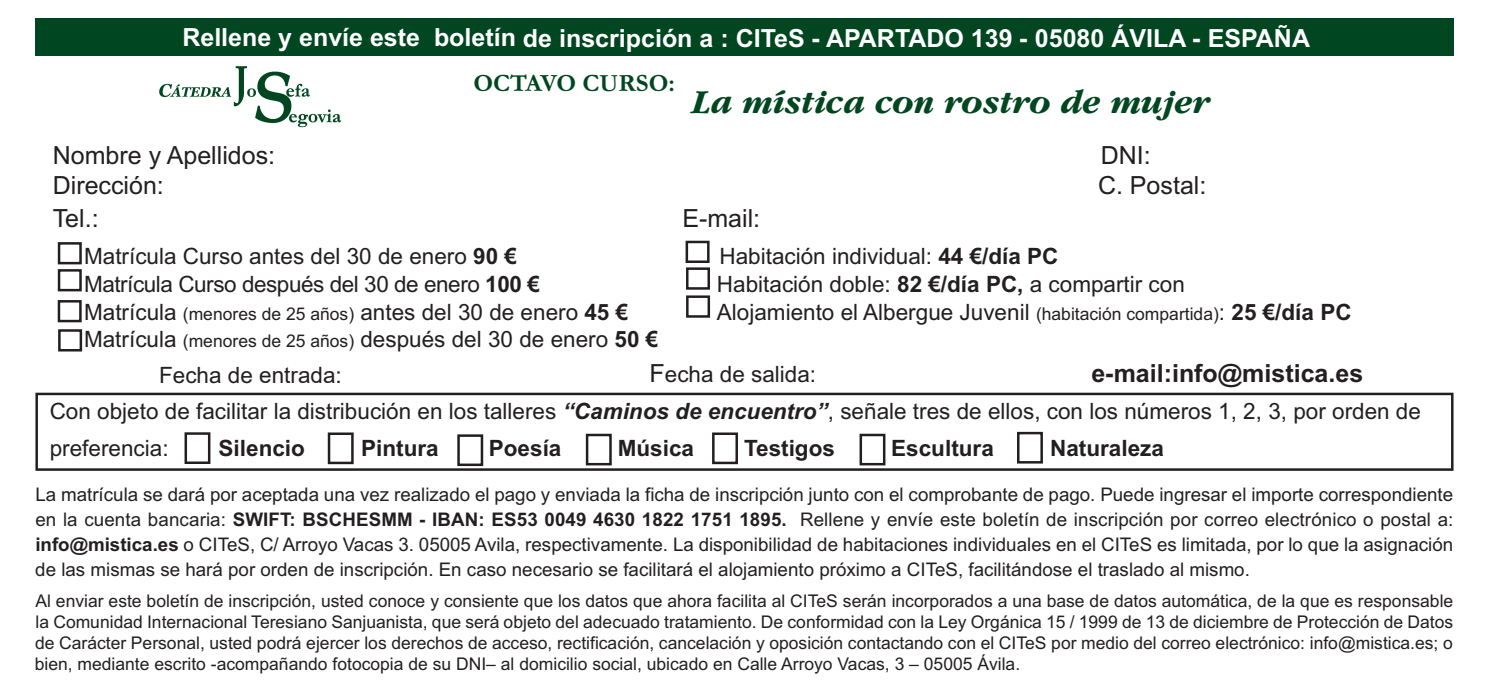
<style>
.page{position:relative;width:1489px;height:688px;background:#fff}
.page>*{position:absolute;margin:0;border:0;box-sizing:border-box;transform-origin:0 0}
.t1{font:italic 700 35px "Garamond";color:#004620}
.t2{font:700 25px "Arial";color:#fff}
.t3{font:25px "Arial";color:#231f20}
.t4{font:700 25px "Arial";color:#231f20}
.t5{font:700 25px "Garamond";color:#004620}
.t6{font:22.5px/35.8px "Arial";color:#231f20}
.t7{font:700 22.5px "Arial";color:#231f20}
.t8{font:22.5px "Arial";letter-spacing:-.02em;color:#231f20}
.t9{font:18.75px/25px "Arial";color:#231f20;text-align:justify}
.t10{font:17.5px/21px "Arial";color:#231f20;text-align:justify}
.s1{font-weight:700}
.s2{font-size:17.5px}
.s3{font-style:inherit}
.s4{font-size:25px}
.s5{font-weight:700;font-style:italic}
</style>
<div class="page">
<div style="left:35px;top:18px;width:1418px;height:38px;background:#004620"></div>
<img style="left:159px;top:66px;width:182px;height:62px">
<div style="left:58px;top:242px;width:24px;height:22px;border:2px solid #231f20"></div>
<div style="left:58px;top:269px;width:24px;height:22px;border:2px solid #231f20"></div>
<div style="left:685px;top:241px;width:24px;height:22px;border:2px solid #231f20"></div>
<div style="left:686px;top:267px;width:24px;height:22px;border:2px solid #231f20"></div>
<div style="left:686px;top:295px;width:24px;height:22px;border:2px solid #231f20"></div>
<div style="left:58px;top:300px;width:24px;height:22px;border:2px solid #231f20"></div>
<div style="left:58px;top:329px;width:24px;height:22px;border:2px solid #231f20"></div>
<div style="left:184px;top:432px;width:26px;height:32px;border:2px solid #231f20"></div>
<div style="left:328px;top:432px;width:25px;height:32px;border:2px solid #231f20"></div>
<div style="left:457px;top:434px;width:26px;height:32px;border:2px solid #231f20"></div>
<div style="left:586px;top:433px;width:25px;height:32px;border:2px solid #231f20"></div>
<div style="left:1016px;top:431px;width:26px;height:32px;border:2px solid #231f20"></div>
<div style="left:859px;top:433px;width:26px;height:32px;border:2px solid #231f20"></div>
<div style="left:712px;top:432px;width:26px;height:32px;border:2px solid #231f20"></div>
<div style="left:35px;top:392px;width:1418px;height:78px;border:2px solid #231f20"></div>
<h2 class="t2" style="left:182px;top:23px;width:1129px">Rellene y envíe este boletín de inscripción a : CITeS - APARTADO 139 - 05080 ÁVILA - ESPAÑA</h2>
<h2 class="t5" style="left:473px;top:67px;width:203px">OCTAVO CURSO:</h2>
<h1 class="t1" style="left:693px;top:82px;width:520px">La mística con rostro de mujer</h1>
<h2 class="t3" style="left:53px;top:141px;width:224px">Nombre y Apellidos:</h2>
<h2 class="t3" style="left:1100px;top:141px;width:51px">DNI:</h2>
<h2 class="t3" style="left:53px;top:171px;width:113px">Dirección:</h2>
<h2 class="t3" style="left:1097px;top:171px;width:110px">C. Postal:</h2>
<h2 class="t3" style="left:53px;top:203px;width:47px">Tel.:</h2>
<h2 class="t3" style="left:682px;top:203px;width:79px">E-mail:</h2>
<p class="t6" style="left:84px;top:239px;width:434px">Matrícula Curso antes del 30 de enero <span class="s1">90 €</span></p>
<p class="t6" style="left:719px;top:239px;width:340px">Habitación individual: <span class="s1">44 €/día PC</span></p>
<p class="t8" style="left:84px;top:271px;width:457px">Matrícula Curso después del 30 de enero <span class="s1">100 €</span></p>
<p class="t6" style="left:717px;top:266px;width:469px">Habitación doble: <span class="s1">82 €/día PC,</span> a compartir con</p>
<p class="t6" style="left:84px;top:294px;width:545px">Matrícula <span class="s2">(menores de 25 años)</span> antes del 30 de enero <span class="s1">45 €</span></p>
<p class="t6" style="left:716px;top:294px;width:636px">Alojamiento el Albergue Juvenil <span class="s2">(habitación compartida)</span>: <span class="s1">25 €/día PC</span></p>
<p class="t6" style="left:159px;top:321px;width:500px;text-indent:-75px">Matrícula <span class="s2">(menores de 25 años)</span> después del 30 de enero <span class="s1">50 €<br></span>Fecha de <span class="s3">entrada</span>:</p>
<p class="t6" style="left:649px;top:356px;width:168px"><span class="s4">F</span>echa de salida:</p>
<h2 class="t4" style="left:1091px;top:358px;width:273px">e-mail:info@mistica.es</h2>
<p class="t6" style="left:50px;top:392px;width:1372px;line-height:37.5px">Con objeto de facilitar la distribución en los talleres <span class="s5">“Caminos de encuentro”</span>, señale tres de ellos, con los números 1, 2, 3, por orden de preferencia:</p>
<p class="t7" style="left:219px;top:435px;width:88px">Silencio</p>
<p class="t7" style="left:361px;top:435px;width:79px">Pintura</p>
<p class="t7" style="left:489px;top:435px;width:74px">Poesía</p>
<p class="t7" style="left:617px;top:435px;width:78px">Música</p>
<p class="t7" style="left:744px;top:435px;width:92px">Testigos</p>
<p class="t7" style="left:891px;top:435px;width:104px">Escultura</p>
<p class="t7" style="left:1050px;top:435px;width:115px">Naturaleza</p>
<p class="t9" style="left:35px;top:481px;width:1419px">La matrícula se dará por aceptada una vez realizado el pago y enviada la ficha de inscripción junto con el comprobante de pago. Puede ingresar el importe correspondiente en la cuenta bancaria: <span class="s1">SWIFT: BSCHESMM - IBAN: ES53 0049 4630 1822 1751 1895.</span> Rellene y envíe este boletín de inscripción por correo electrónico o postal a: <span class="s1">info@mistica.es</span> o CITeS, C/ Arroyo Vacas 3. 05005 Avila, respectivamente. La disponibilidad de habitaciones individuales en el CITeS es limitada, por lo que la asignación de las mismas se hará por orden de inscripción. En caso necesario se facilitará el alojamiento próximo a CITeS, facilitándose el traslado al mismo.</p>
<p class="t10" style="left:35px;top:590px;width:1419px">Al enviar este boletín de inscripción, usted conoce y consiente que los datos que ahora facilita al CITeS serán incorporados a una base de datos automática, de la que es responsable la Comunidad Internacional Teresiano Sanjuanista, que será objeto del adecuado tratamiento. De conformidad con la Ley Orgánica 15 / 1999 de 13 de diciembre de Protección de Datos de Carácter Personal, usted podrá ejercer los derechos de acceso, rectificación, cancelación y oposición contactando con el CITeS por medio del correo electrónico: info@mistica.es; o bien, mediante escrito -acompañando fotocopia de su DNI– al domicilio social, ubicado en Calle Arroyo Vacas, 3 – 05005 Ávila.</p>
</div>
